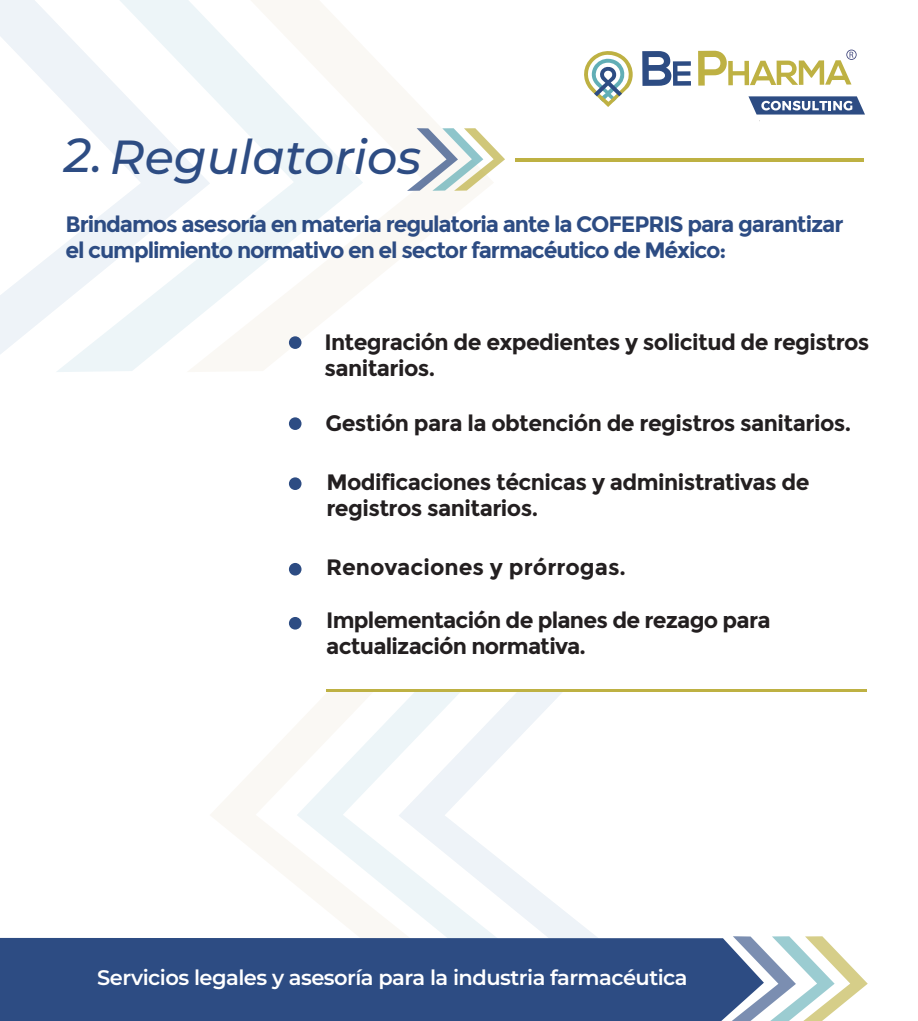
<style>
.page{position:relative;width:918px;height:1021px;background:#fff}
.page>*{position:absolute;margin:0;border:0;box-sizing:border-box;transform-origin:0 0}
.t1{font:italic 500 47.85px "Montserrat";color:#2d4c83}
.t2{font:700 22.2px/26.7px "Montserrat";letter-spacing:-.025em;color:#231f20}
.t3{font:700 22.2px/26.7px "Montserrat";letter-spacing:-.05em;color:#2d4c83}
.t4{font:700 22.2px "Montserrat";color:#231f20}
.t5{font:600 21px "Montserrat";letter-spacing:-.025em;color:#fff}
</style>
<div class="page">
<svg style="left:0;top:0;width:56px;height:354px"></svg>
<svg style="left:56px;top:0;width:131px;height:372px"></svg>
<svg style="left:187px;top:0;width:295px;height:372px"></svg>
<svg style="left:501px;top:692px;width:95px;height:245px"></svg>
<svg style="left:414px;top:692px;width:87px;height:245px"></svg>
<svg style="left:211px;top:690px;width:203px;height:247px"></svg>
<svg style="left:584px;top:51px;width:49px;height:56px"></svg>
<svg style="left:642px;top:51px;width:49px;height:35px"></svg>
<svg style="left:698px;top:50px;width:159px;height:36px"></svg>
<svg style="left:748px;top:96px;width:117px;height:18px"></svg>
<svg style="left:733px;top:936px;width:135px;height:84px"></svg>
<div style="left:0;top:937px;width:764px;height:83px;background:#2d4c83"></div>
<hr style="left:515px;top:158px;width:349px;height:3px;background:#beb143">
<svg style="left:407px;top:128px;width:98px;height:63px"></svg>
<hr style="left:327px;top:689px;width:540px;height:3px;background:#beb143">
<div style="left:289px;top:336px;width:13px;height:13px;background:#2d4c83;border-radius:50%"></div>
<div style="left:289px;top:417px;width:13px;height:13px;background:#2d4c83;border-radius:50%"></div>
<div style="left:289px;top:477px;width:13px;height:13px;background:#2d4c83;border-radius:50%"></div>
<div style="left:289px;top:563px;width:13px;height:12px;background:#2d4c83;border-radius:50%"></div>
<div style="left:289px;top:617px;width:13px;height:12px;background:#2d4c83;border-radius:50%"></div>
<h1 class="t1" style="left:64px;top:123px;width:359px">2. Regulatorios</h1>
<p class="t3" style="left:65px;top:210px;width:780px">Brindamos asesoría en materia regulatoria ante la COFEPRIS para garantizar el cumplimiento normativo en el sector farmacéutico de México:</p>
<p class="t2" style="left:324px;top:328px;width:547px">Integración de expedientes y solicitud de registros sanitarios.</p>
<p class="t2" style="left:326px;top:409px;width:527px">Gestión para la obtención de registros sanitarios.</p>
<p class="t2" style="left:326px;top:468px;width:485px">Modificaciones técnicas y administrativas de registros sanitarios.</p>
<p class="t4" style="left:326px;top:554px;width:302px">Renovaciones y prórrogas.</p>
<p class="t2" style="left:326px;top:606px;width:446px">Implementación de planes de rezago para actualización normativa.</p>
<p class="t5" style="left:97px;top:963px;width:592px">Servicios legales y asesoría para la industria farmacéutica</p>
</div>
